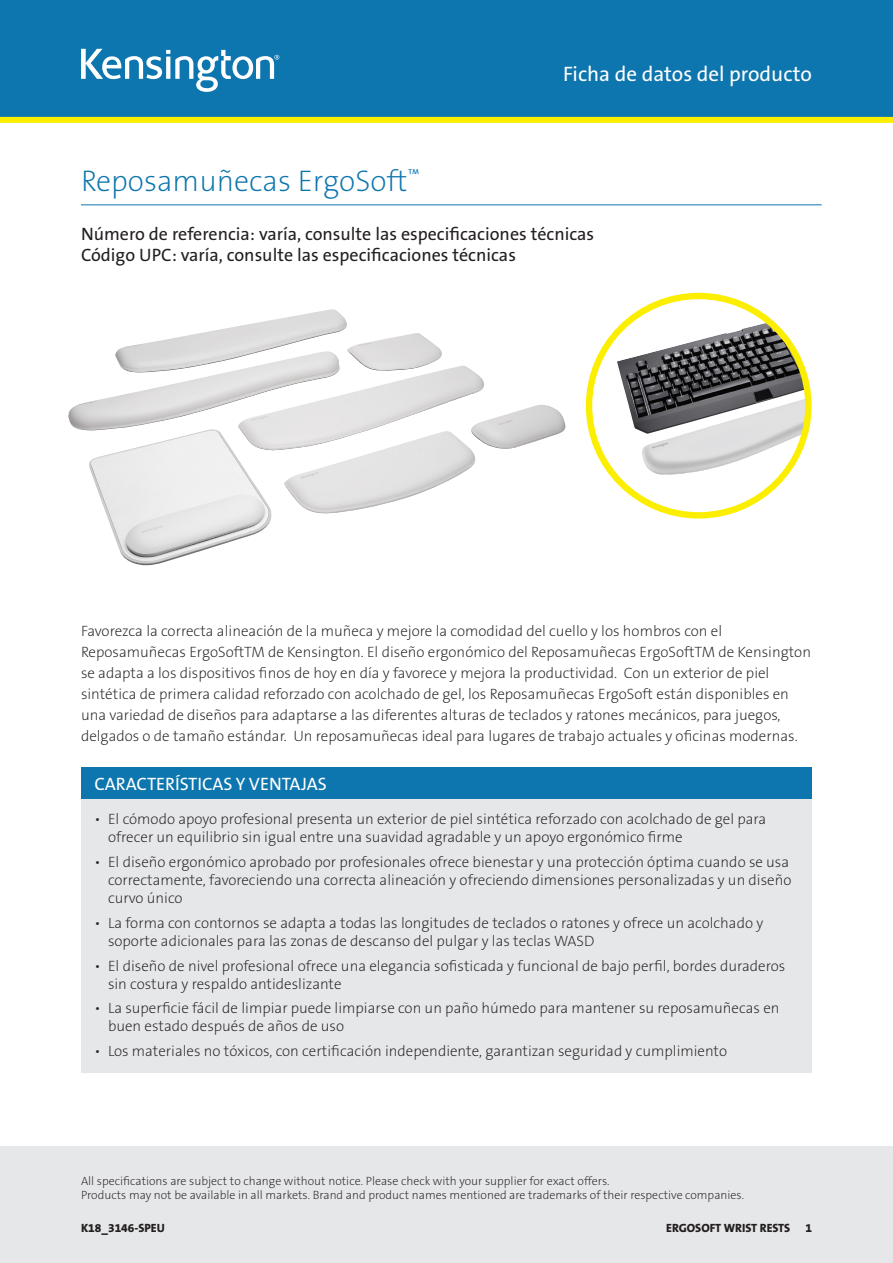
<style>
.page{position:relative;width:893px;height:1263px;background:#fff}
.page>*{position:absolute;margin:0;border:0;box-sizing:border-box;transform-origin:0 0}
.Main_Header_Blue{font:30px "The Sans KENSINGTON2 XL";color:#0e76ae}
.t1{font:21px "The Sans KENSINGTON5 Rg";color:#fff}
.Part_No__UPC{font:18px "The Sans KENSINGTON5 Rg";color:#231f20}
.Table_Header{font:18px "The Sans KENSINGTON5 Rg";letter-spacing:-.005em;color:#fff}
.Body{font:15px/18px "The Sans KENSINGTON2 XL";color:#231f20}
.t2{font:12px/14.4px "The Sans KENSINGTON2 XL";color:#231f20}
.t3{font:12px "The Sans KENSINGTON8 XB";color:#231f20}
</style>
<div class="page">
<div style="left:0;top:1146px;width:893px;height:117px;background:#e6e7e9"></div>
<div style="left:0;top:0;width:893px;height:120px;background:#0e76ae"></div>
<svg style="left:81px;top:49px;width:198px;height:43px"></svg>
<div style="left:0;top:117px;width:893px;height:6px;background:#fcee01"></div>
<img style="left:68px;top:309px;width:497px;height:256px">
<hr style="left:81px;top:204px;width:741px;height:1px;background:#0e76ae">
<div style="left:81px;top:767px;width:731px;height:33px;background:#0e76ae"></div>
<div style="left:81px;top:800px;width:731px;height:273px;background:#e6e7e9"></div>
<img style="left:617px;top:322px;width:190px;height:153px">
<div style="left:586px;top:293px;width:226px;height:225px;border:6px solid #fcee01;border-radius:50%"></div>
<h2 class="t1" style="left:563px;top:63px;width:250px">Ficha de datos del producto</h2>
<p class="Main_Header_Blue" style="left:81px;top:165px;width:340px">Reposamuñecas ErgoSoft<sup>™</sup></p>
<p class="Part_No__UPC" style="left:81px;top:224px;width:515px">Número de referencia: varía, consulte las especificaciones técnicas</p>
<p class="Part_No__UPC" style="left:81px;top:245px;width:436px">Código UPC: varía, consulte las especificaciones técnicas</p>
<p class="Body" style="left:81px;top:621px;width:731px;line-height:21px">Favorezca la correcta alineación de la muñeca y mejore la comodidad del cuello y los hombros con el Reposamuñecas ErgoSoftTM de Kensington. El diseño ergonómico del Reposamuñecas ErgoSoftTM de Kensington se adapta a los dispositivos finos de hoy en día y favorece y mejora la productividad. Con un exterior de piel sintética de primera calidad reforzado con acolchado de gel, los Reposamuñecas ErgoSoft están disponibles en una variedad de diseños para adaptarse a las diferentes alturas de teclados y ratones mecánicos, para juegos, delgados o de tamaño estándar. Un reposamuñecas ideal para lugares de trabajo actuales y oficinas modernas.</p>
<p class="Table_Header" style="left:94px;top:774px;width:234px">CARACTERÍSTICAS Y VENTAJAS</p>
<p class="Body" style="left:108px;top:811px;width:660px;text-indent:-14px">• El cómodo apoyo profesional presenta un exterior de piel sintética reforzado con acolchado de gel para ofrecer un equilibrio sin igual entre una suavidad agradable y un apoyo ergonómico firme</p>
<p class="Body" style="left:108px;top:853px;width:685px;text-indent:-14px">• El diseño ergonómico aprobado por profesionales ofrece bienestar y una protección óptima cuando se usa correctamente, favoreciendo una correcta alineación y ofreciendo dimensiones personalizadas y un diseño curvo único</p>
<p class="Body" style="left:108px;top:914px;width:657px;text-indent:-14px">• La forma con contornos se adapta a todas las longitudes de teclados o ratones y ofrece un acolchado y soporte adicionales para las zonas de descanso del pulgar y las teclas WASD</p>
<p class="Body" style="left:108px;top:957px;width:679px;text-indent:-14px">• El diseño de nivel profesional ofrece una elegancia sofisticada y funcional de bajo perfil, bordes duraderos sin costura y respaldo antideslizante</p>
<p class="Body" style="left:108px;top:1000px;width:673px;text-indent:-14px">• La superficie fácil de limpiar puede limpiarse con un paño húmedo para mantener su reposamuñecas en buen estado después de años de uso</p>
<p class="Body" style="left:94px;top:1042px;width:634px">• Los materiales no tóxicos, con certificación independiente, garantizan seguridad y cumplimiento</p>
<p class="t2" style="left:81px;top:1174px;width:665px">All specifications are subject to change without notice. Please check with your supplier for exact offers.<br>Products may not be available in all markets. Brand and product names mentioned are trademarks of their respective companies.</p>
<p class="t3" style="left:81px;top:1221px;width:85px">K18_3146-SPEU</p>
<p class="t3" style="left:666px;top:1221px;width:126px">ERGOSOFT WRIST RESTS</p>
<p class="t3" style="left:805px;top:1221px;width:8px">1</p>
</div>
